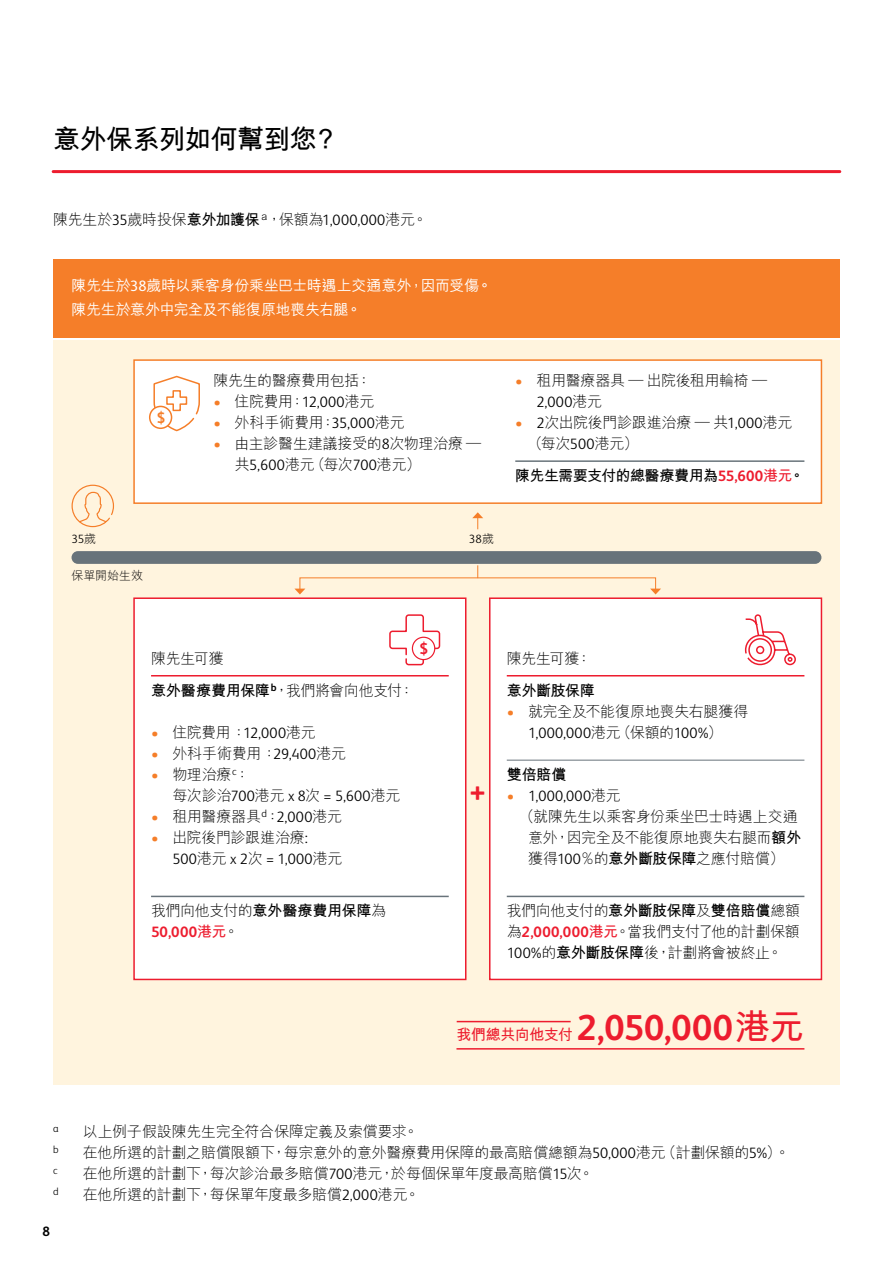
<style>
.page{position:relative;width:893px;height:1263px;background:#fff}
.page>*{position:absolute;margin:0;border:0;box-sizing:border-box;transform-origin:0 0}
.t1{font:700 36px "FS Albert Pro";letter-spacing:.005em;color:#ed1c2e}
.t2{font:700 30px "FS Albert Pro";color:#ed1c2e}
.t3{font:700 27px "M Hei HK";letter-spacing:-.025em;color:#000}
.t4{font:700 15.75px "FS Albert Pro";color:#ed1c2e}
.t5{font:700 15.3px "FS Albert Pro";color:#f57e29}
.t6{font:300 15px/21px "M Hei HK";letter-spacing:-.02em;color:#000}
.t7{font:300 15px "FS Albert Pro";letter-spacing:.02em;color:#000}
.t8{font:500 15px/24px "M Hei HK";letter-spacing:-.02em;color:#fff}
.t9{font:700 15px "M Hei HK";letter-spacing:-.03em;color:#000}
.t10{font:700 15px "FS Albert Pro";color:#ed1c2e}
.t11{font:700 15px "M Hei HK";letter-spacing:-.03em;color:#ed1c2e}
.t12{font:700 13.5px "FS Albert Pro";color:#000}
.t13{font:300 12px "M Hei HK";letter-spacing:-.01em;color:#000}
.t14{font:300 12px "FS Albert Pro";color:#000}
.t15{font:300 10.5px "FS Albert Pro";color:#000}
.s1{font-family:"FS Albert Pro"}
.s2{font-weight:700}
.s3{font-family:"FS Albert Pro";font-weight:400}
.s4{font-family:"FS Albert Pro";color:#f57e29}
.s5{font-family:"M Hei HK"}
.s6{font-family:"FS Albert Pro";color:#ed1c2e}
.s7{color:#ed1c2e}
.s8{font-family:"M Hei HK";font-weight:300;color:#000}
.s9{color:#f57e29}
.s10{font-family:"FS Albert Pro";font-weight:700;color:#ed1c2e}
.s11{font-weight:700;color:#ed1c2e}
</style>
<div class="page">
<div style="left:53px;top:259px;width:787px;height:79px;background:#f57e29"></div>
<div style="left:53px;top:340px;width:787px;height:744px;background:#fff4de"></div>
<hr style="left:53px;top:170px;width:787px;height:3px;background:#ed1c2e">
<svg style="left:71px;top:484px;width:43px;height:44px"></svg>
<svg style="left:477px;top:565px;width:1px;height:12px"></svg>
<div style="left:72px;top:551px;width:749px;height:13px;background:#68737a;border-radius:6px"></div>
<svg style="left:650px;top:589px;width:11px;height:5px"></svg>
<svg style="left:295px;top:589px;width:10px;height:5px"></svg>
<div style="left:133px;top:359px;width:689px;height:145px;background:#fff;border:2px solid #f57e29"></div>
<hr style="left:515px;top:460px;width:289px;height:2px;background:#68737a">
<svg style="left:153px;top:375px;width:47px;height:57px"></svg>
<div style="left:150px;top:406px;width:22px;height:22px;background:#fff;border-radius:50%"></div>
<div style="left:149px;top:406px;width:23px;height:23px;border:2px solid #f57e29;border-radius:50%"></div>
<div style="left:133px;top:597px;width:333px;height:383px;background:#fff;border:2px solid #ed1c2e"></div>
<hr style="left:151px;top:675px;width:298px;height:1px;background:#ed1c2e">
<hr style="left:151px;top:896px;width:298px;height:1px;background:#68737a">
<hr style="left:456px;top:1048px;width:348px;height:1px;background:#ed1c2e">
<hr style="left:457px;top:1021px;width:114px;height:1px;background:#ed1c2e">
<div style="left:489px;top:597px;width:333px;height:383px;background:#fff;border:2px solid #ed1c2e"></div>
<hr style="left:507px;top:675px;width:297px;height:1px;background:#ed1c2e">
<hr style="left:507px;top:760px;width:297px;height:1px;background:#68737a">
<hr style="left:507px;top:896px;width:297px;height:1px;background:#68737a">
<svg style="left:472px;top:512px;width:11px;height:17px"></svg>
<svg style="left:744px;top:614px;width:52px;height:52px"></svg>
<svg style="left:389px;top:614px;width:52px;height:52px"></svg>
<div style="left:412px;top:637px;width:23px;height:22px;background:#fff;border-radius:50%"></div>
<div style="left:412px;top:637px;width:23px;height:23px;border:1px solid #ed1c2e;border-radius:50%"></div>
<h3 class="t3" style="left:53px;top:119px;width:288px">意外保系列如何幫到您？</h3>
<p class="t6" style="left:53px;top:209px;width:376px">陳先生於<span class="s1">35</span>歲時投保<span class="s2">意外加護保</span><sup>ａ</sup>，保額為<span class="s1">1,000,000</span>港元。</p>
<p class="t8" style="left:72px;top:272px;width:422px">陳先生於<span class="s3">38</span>歲時以乘客身份乘坐巴士時遇上交通意外，因而受傷。陳先生於意外中完全及不能復原地喪失右腿。</p>
<p class="t5" style="left:157px;top:407px;width:10px">$</p>
<p class="t6" style="left:213px;top:370px;width:160px">陳先生的醫療費用包括：</p>
<p class="t6" style="left:213px;top:391px;width:163px"><span class="s4">•</span> 住院費用：<span class="s1">12,000</span>港元</p>
<p class="t6" style="left:213px;top:412px;width:193px"><span class="s4">•</span> 外科手術費用：<span class="s1">35,000</span>港元</p>
<p class="t6" style="left:235px;top:433px;width:248px;text-indent:-21px"><span class="s4">•</span> 由主診醫生建議接受的<span class="s1">8</span>次物理治療 —共<span class="s1">5,600</span>港元（每次<span class="s1">700</span>港元）</p>
<p class="t14" style="left:72px;top:530px;width:26px">35<span class="s5">歲</span></p>
<p class="t14" style="left:469px;top:530px;width:26px">38<span class="s5">歲</span></p>
<p class="t13" style="left:72px;top:570px;width:73px">保單開始生效</p>
<p class="t6" style="left:515px;top:370px;width:253px"><span class="s4">•</span> 租用醫療器具 — 出院後租用輪椅 —</p>
<p class="t7" style="left:537px;top:392px;width:67px">2,000<span class="s5">港元</span></p>
<p class="t6" style="left:528px;top:412px;width:266px;text-indent:-13px"><span class="s4">•</span> <span class="s1">2</span>次出院後門診跟進治療 — 共<span class="s1">1,000</span>港元（每次<span class="s1">500</span>港元）</p>
<p class="t9" style="left:515px;top:465px;width:291px">陳先生需要支付的總醫療費用為<span class="s6">55,600</span><span class="s7">港元</span>。</p>
<p class="t6" style="left:151px;top:642px;width:265px;line-height:31.7px">陳先生可獲<br><span class="s2">意外醫療費用保障</span><sup>b</sup>，我們將會向他支付：</p>
<p class="t6" style="left:151px;top:721px;width:166px"><span class="s4">•</span> 住院費用：<span class="s1">12,000</span>港元</p>
<p class="t6" style="left:151px;top:742px;width:197px"><span class="s4">•</span> 外科手術費用：<span class="s1">29,400</span>港元</p>
<p class="t6" style="left:151px;top:763px;width:100px"><span class="s4">•</span> 物理治療<sup>c</sup>：</p>
<p class="t7" style="left:172px;top:785px;width:230px"><span class="s5">每次診治</span>700<span class="s5">港元</span> x 8<span class="s5">次</span> = 5,600<span class="s5">港元</span></p>
<p class="t6" style="left:151px;top:805px;width:193px"><span class="s4">•</span> 租用醫療器具<sup>d</sup>：<span class="s1">2,000</span>港元</p>
<p class="t6" style="left:151px;top:826px;width:158px"><span class="s4">•</span> 出院後門診跟進治療<span class="s1">:</span></p>
<p class="t7" style="left:172px;top:848px;width:172px">500<span class="s5">港元</span> x 2<span class="s5">次</span> = 1,000<span class="s5">港元</span></p>
<p class="t6" style="left:151px;top:900px;width:237px">我們向他支付的<span class="s2">意外醫療費用保障</span>為</p>
<p class="t10" style="left:151px;top:921px;width:89px">50,000<span class="s5">港元</span><span class="s8">。</span></p>
<p class="t4" style="left:419px;top:637px;width:10px">$</p>
<h2 class="t2" style="left:470px;top:769px;width:17px">+</h2>
<p class="t6" style="left:507px;top:648px;width:86px">陳先生可獲：</p>
<p class="t9" style="left:507px;top:679px;width:90px">意外斷肢保障</p>
<p class="t6" style="left:507px;top:700px;width:243px"><span class="s4">•</span> 就完全及不能復原地喪失右腿獲得</p>
<p class="t7" style="left:528px;top:722px;width:196px">1,000,000<span class="s5">港元（保額的</span>100%<span class="s5">）</span></p>
<p class="t9" style="left:507px;top:763px;width:61px">雙倍賠償</p>
<p class="t7" style="left:507px;top:785px;width:116px"><span class="s9">•</span> 1,000,000<span class="s5">港元</span></p>
<p class="t6" style="left:519px;top:805px;width:283px;text-align:center">（就陳先生以乘客身份乘坐巴士時遇上交通意外，因完全及不能復原地喪失右腿而<span class="s2">額外</span>獲得<span class="s1">100</span>％的<span class="s2">意外斷肢保障</span>之應付賠償）</p>
<p class="t6" style="left:507px;top:900px;width:295px;text-align:justify">我們向他支付的<span class="s2">意外斷肢保障</span>及<span class="s2">雙倍賠償</span>總額為<span class="s10">2,000,000</span><span class="s11">港元</span>。當我們支付了他的計劃保額<span class="s1">100%</span>的<span class="s2">意外斷肢保障</span>後，計劃將會被終止。</p>
<h1 class="t1" style="left:576px;top:1002px;width:229px">2,050,000<span class="s5">港元</span></h1>
<p class="t11" style="left:456px;top:1023px;width:118px">我們總共向他支付</p>
<p class="t15" style="left:53px;top:1121px;width:7px">a</p>
<p class="t6" style="left:83px;top:1121px;width:337px">以上例子假設陳先生完全符合保障定義及索償要求。</p>
<p class="t15" style="left:53px;top:1142px;width:7px">b</p>
<p class="t6" style="left:83px;top:1142px;width:708px">在他所選的計劃之賠償限額下，每宗意外的意外醫療費用保障的最高賠償總額為<span class="s1">50,000</span>港元（計劃保額的<span class="s1">5%</span>）。</p>
<p class="t15" style="left:53px;top:1163px;width:6px">c</p>
<p class="t6" style="left:83px;top:1163px;width:512px">在他所選的計劃下，每次診治最多賠償<span class="s1">700</span>港元，於每個保單年度最高賠償<span class="s1">15</span>次。</p>
<p class="t15" style="left:53px;top:1184px;width:7px">d</p>
<p class="t6" style="left:83px;top:1184px;width:339px">在他所選的計劃下，每保單年度最多賠償<span class="s1">2,000</span>港元。</p>
<p class="t12" style="left:43px;top:1222px;width:9px">8</p>
</div>
